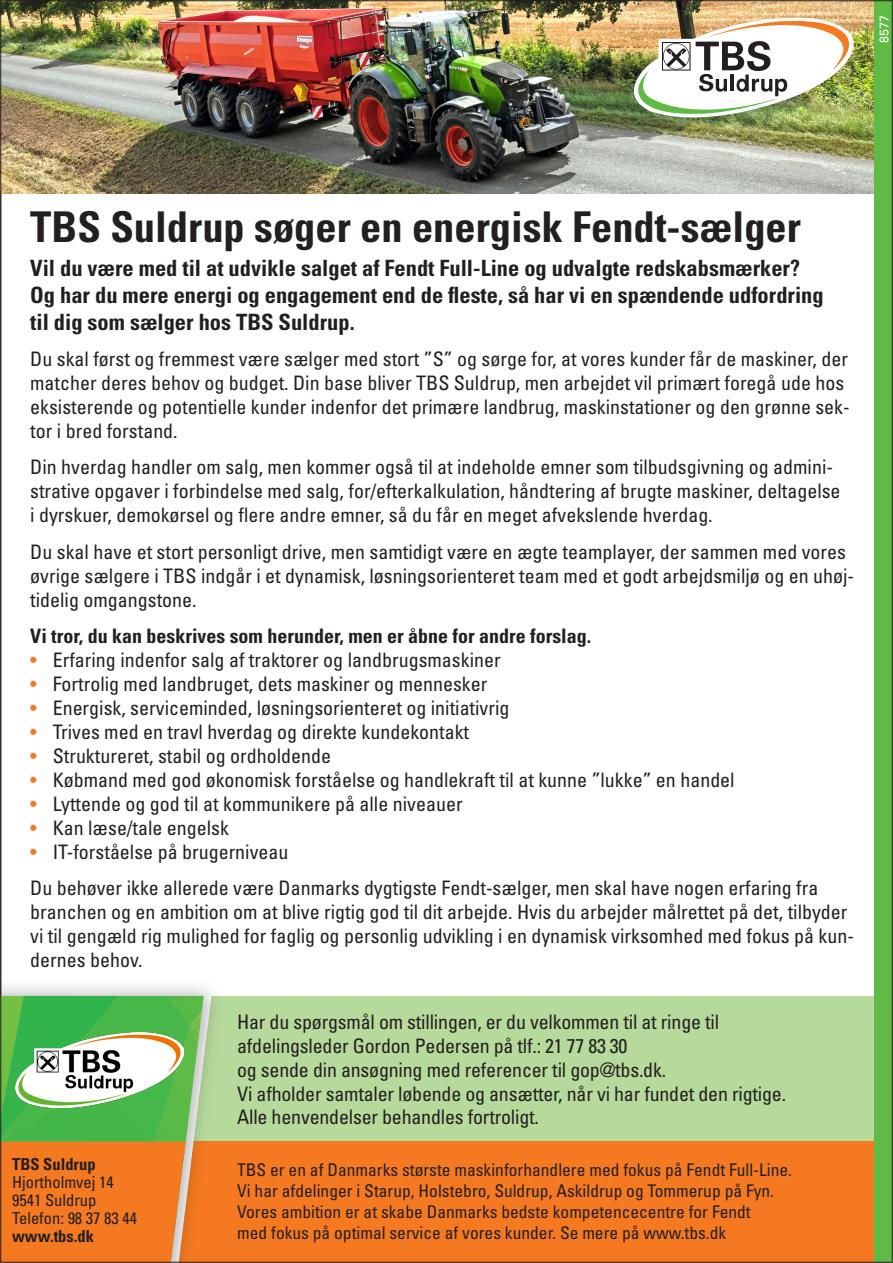
<style>
.page{position:relative;width:893px;height:1263px;background:#fff}
.page>*{position:absolute;margin:0;border:0;box-sizing:border-box;transform-origin:0 0}
.t1{font:700 condensed 42.45px "Univers LT Std";color:#231f20}
.t2{font:700 condensed 22.5px "Univers LT Std";color:#231f20}
.t3{font:condensed 19.95px/24px "Univers LT Std";color:#231f20}
.t4{font:700 condensed 19.95px "Univers LT Std";color:#231f20}
.t5{font:condensed 17.4px/21px "Univers LT Std";color:#231f20}
.t6{font:condensed 16.5px "Univers LT Std";color:#231f20}
.t7{font:700 condensed 16.5px "Univers LT Std";color:#231f20}
.t8{font:12.45px "Univers LT Std";color:#fff}
.s1{color:#f47921}
</style>
<div class="page">
<div style="left:0;top:996px;width:893px;height:187px;background:#b6da9b"></div>
<div style="left:0;top:1142px;width:893px;height:121px;background:#f47921"></div>
<div style="left:0;top:978px;width:225px;height:285px;background:#231f20;opacity:.35"></div>
<svg style="left:0;top:996px;width:204px;height:267px"></svg>
<img style="left:15px;top:1032px;width:168px;height:75px">
<img style="left:2px;top:2px;width:872px;height:191px">
<img style="left:620px;top:14px;width:240px;height:113px">
<div style="left:874px;top:0;width:19px;height:1263px;background:#60bb46"></div>
<p class="t8" style="left:877px;top:43px;width:29px;rotate:-90deg">8577</p>
<p class="t1" style="left:30px;top:200px;width:772px">TBS Suldrup søger en energisk Fendt-sælger</p>
<p class="t2" style="left:30px;top:254px;width:771px">Vil du være med til at udvikle salget af Fendt Full-Line og udvalgte redskabsmærker?</p>
<p class="t2" style="left:30px;top:281px;width:795px">Og har du mere energi og engagement end de fleste, så har vi en spændende udfordring</p>
<p class="t2" style="left:30px;top:308px;width:326px">til dig som sælger hos TBS Suldrup.</p>
<p class="t3" style="left:30px;top:347px;width:821px">Du skal først og fremmest være sælger med stort ”S” og sørge for, at vores kunder får de maskiner, der matcher deres behov og budget. Din base bliver TBS Suldrup, men arbejdet vil primært foregå ude hos eksisterende og potentielle kunder indenfor det primære landbrug, maskinstationer og den grønne sek&shy;tor i bred forstand.</p>
<p class="t3" style="left:30px;top:455px;width:812px">Din hverdag handler om salg, men kommer også til at indeholde emner som tilbudsgivning og admini&shy;strative opgaver i forbindelse med salg, for/efterkalkulation, håndtering af brugte maskiner, deltagelse i dyrskuer, demokørsel og flere andre emner, så du får en meget afvekslende hverdag.</p>
<p class="t3" style="left:30px;top:539px;width:825px">Du skal have et stort personligt drive, men samtidigt være en ægte teamplayer, der sammen med vores øvrige sælgere i TBS indgår i et dynamisk, løsningsorienteret team med et godt arbejdsmiljø og en uhøj&shy;tidelig omgangstone.</p>
<p class="t4" style="left:30px;top:624px;width:562px">Vi tror, du kan beskrives som herunder, men er åbne for andre forslag.</p>
<p class="t3" style="left:30px;top:648px;width:472px"><span class="s1">•</span> Erfaring indenfor salg af traktorer og landbrugsmaskiner</p>
<p class="t3" style="left:30px;top:672px;width:459px"><span class="s1">•</span> Fortrolig med landbruget, dets maskiner og mennesker</p>
<p class="t3" style="left:30px;top:696px;width:481px"><span class="s1">•</span> Energisk, serviceminded, løsningsorienteret og initiativrig</p>
<p class="t3" style="left:30px;top:719px;width:440px"><span class="s1">•</span> Trives med en travl hverdag og direkte kundekontakt</p>
<p class="t3" style="left:30px;top:743px;width:302px"><span class="s1">•</span> Struktureret, stabil og ordholdende</p>
<p class="t3" style="left:30px;top:767px;width:706px"><span class="s1">•</span> Købmand med god økonomisk forståelse og handlekraft til at kunne ”lukke” en handel</p>
<p class="t3" style="left:30px;top:791px;width:434px"><span class="s1">•</span> Lyttende og god til at kommunikere på alle niveauer</p>
<p class="t3" style="left:30px;top:815px;width:200px"><span class="s1">•</span> Kan læse/tale engelsk</p>
<p class="t3" style="left:30px;top:839px;width:260px"><span class="s1">•</span> IT-forståelse på brugerniveau</p>
<p class="t3" style="left:30px;top:876px;width:825px">Du behøver ikke allerede være Danmarks dygtigste Fendt-sælger, men skal have nogen erfaring fra branchen og en ambition om at blive rigtig god til dit arbejde. Hvis du arbejder målrettet på det, tilbyder vi til gengæld rig mulighed for faglig og personlig udvikling i en dynamisk virksomhed med fokus på kun&shy;dernes behov.</p>
<p class="t7" style="left:12px;top:1154px;width:85px">TBS Suldrup</p>
<p class="t6" style="left:12px;top:1172px;width:103px">Hjortholmvej 14</p>
<p class="t6" style="left:12px;top:1190px;width:86px">9541 Suldrup</p>
<p class="t6" style="left:12px;top:1208px;width:127px">Telefon: 98 37 83 44</p>
<p class="t7" style="left:12px;top:1226px;width:83px">www.tbs.dk</p>
<p class="t3" style="left:237px;top:1009px;width:483px">Har du spørgsmål om stillingen, er du velkommen til at ringe til</p>
<p class="t3" style="left:237px;top:1033px;width:430px">afdelingsleder Gordon Pedersen på tlf.: 21 77 83 30<br>og sende din ansøgning med referencer til gop@tbs.dk.</p>
<p class="t3" style="left:237px;top:1081px;width:550px">Vi afholder samtaler løbende og ansætter, når vi har fundet den rigtige.</p>
<p class="t3" style="left:237px;top:1105px;width:303px">Alle henvendelser behandles fortroligt.</p>
<p class="t5" style="left:237px;top:1159px;width:556px">TBS er en af Danmarks største maskinforhandlere med fokus på Fendt Full-Line.<br>Vi har afdelinger i Starup, Holstebro, Suldrup, Askildrup og Tommerup på Fyn.<br>Vores ambition er at skabe Danmarks bedste kompetencecentre for Fendt<br>med fokus på optimal service af vores kunder. Se mere på www.tbs.dk</p>
</div>
